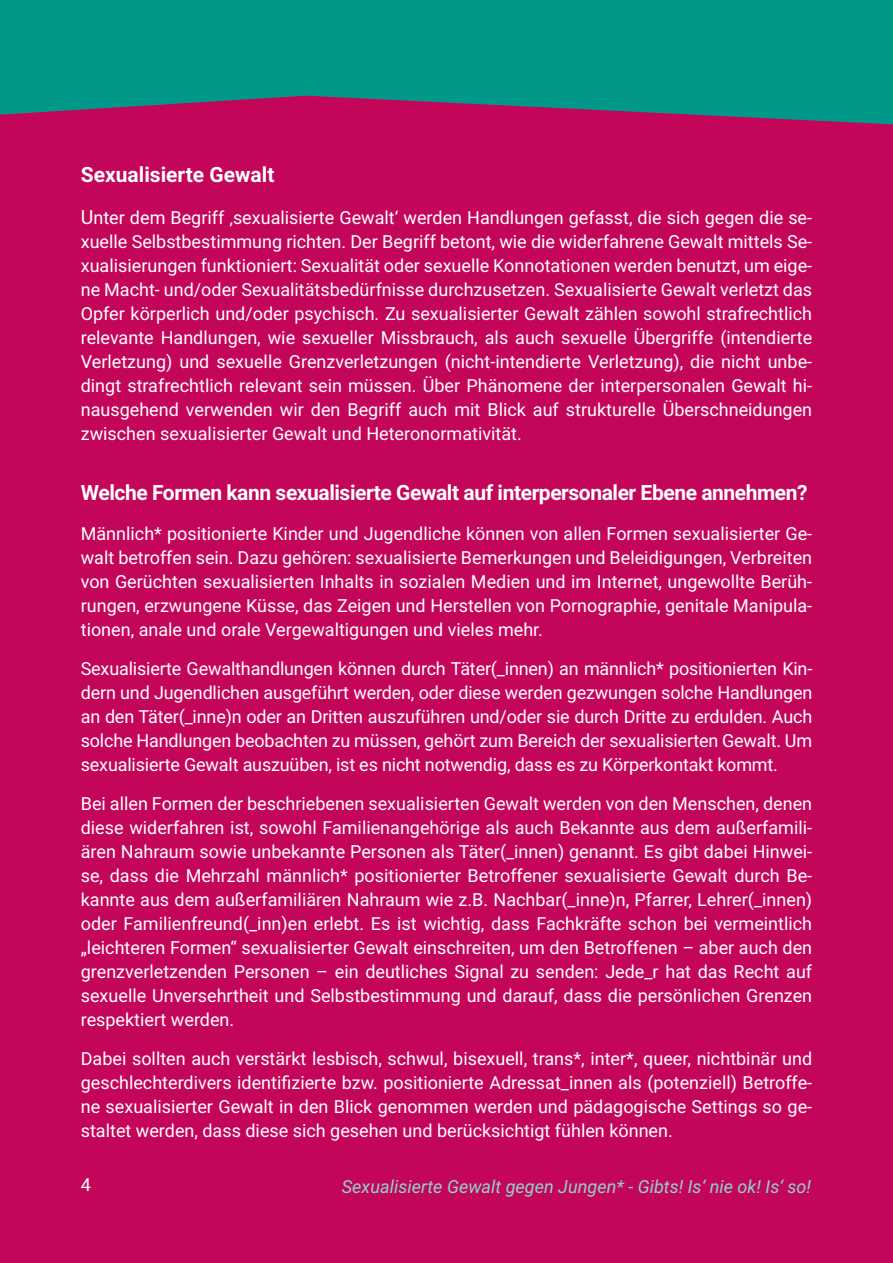
<style>
.page{position:relative;width:893px;height:1263px;background:#fff}
.page>*{position:absolute;margin:0;border:0;box-sizing:border-box;transform-origin:0 0}
.t1{font:700 21px "Roboto";letter-spacing:-.02em;color:#fff}
.t2{font:700 21px "Roboto";color:#fff}
.t3{font:18px/24px "Roboto";color:#fff;text-align:justify}
.t4{font:italic 18px "Roboto";color:#8fd2cb}
.s1{font-size:19.5px}
</style>
<div class="page">
<div style="left:0;top:86px;width:893px;height:1177px;background:#c4065a"></div>
<svg style="left:0;top:0;width:893px;height:124px;background:#188683"></svg>
<p class="t2" style="left:81px;top:160px;width:195px">Sexualisierte Gewalt</p>
<p class="t3" style="left:81px;top:205px;width:733px"><span class="s1">U</span>nter dem Begriff ‚sexualisierte Gewalt‘ werden Handlungen gefasst, die sich gegen die se&shy;xuelle Selbstbestimmung richten. Der Begriff betont, wie die widerfahrene Gewalt mittels Se&shy;xualisierungen funktioniert: Sexualität oder sexuelle Konnotationen werden benutzt, um eige&shy;ne Macht- und/oder Sexualitätsbedürfnisse durchzusetzen. Sexualisierte Gewalt verletzt das Opfer körperlich und/oder psychisch. Zu sexualisierter Gewalt zählen sowohl strafrechtlich relevante Handlungen, wie sexueller Missbrauch, als auch sexuelle Übergriffe (intendierte Verletzung) und sexuelle Grenzverletzungen (nicht-intendierte Verletzung), die nicht unbe&shy;dingt strafrechtlich relevant sein müssen. Über Phänomene der interpersonalen Gewalt hi&shy;nausgehend verwenden wir den Begriff auch mit Blick auf strukturelle Überschneidungen zwischen sexualisierter Gewalt und Heteronormativität.</p>
<p class="t1" style="left:81px;top:478px;width:728px">Welche Formen kann sexualisierte Gewalt auf interpersonaler Ebene annehmen?</p>
<p class="t3" style="left:81px;top:521px;width:733px">Männlich* positionierte Kinder und Jugendliche können von allen Formen sexualisierter Ge&shy;walt betroffen sein. Dazu gehören: sexualisierte Bemerkungen und Beleidigungen, Verbreiten von Gerüchten sexualisierten Inhalts in sozialen Medien und im Internet, ungewollte Berüh&shy;rungen, erzwungene Küsse, das Zeigen und Herstellen von Pornographie, genitale Manipula&shy;tionen, anale und orale Vergewaltigungen und vieles mehr.</p>
<p class="t3" style="left:81px;top:656px;width:733px">Sexualisierte Gewalthandlungen können durch Täter(_innen) an männlich* positionierten Kin&shy;dern und Jugendlichen ausgeführt werden, oder diese werden gezwungen solche Handlungen an den Täter(_inne)n oder an Dritten auszuführen und/oder sie durch Dritte zu erdulden. Auch solche Handlungen beobachten zu müssen, gehört zum Bereich der sexualisierten Gewalt. Um sexualisierte Gewalt auszuüben, ist es nicht notwendig, dass es zu Körperkontakt kommt.</p>
<p class="t3" style="left:81px;top:791px;width:733px">Bei allen Formen der beschriebenen sexualisierten Gewalt werden von den Menschen, denen diese widerfahren ist, sowohl Familienangehörige als auch Bekannte aus dem außerfamili&shy;ären Nahraum sowie unbekannte Personen als Täter(_innen) genannt. Es gibt dabei Hinwei&shy;se, dass die Mehrzahl männlich* positionierter Betroffener sexualisierte Gewalt durch Be&shy;kannte aus dem außerfamiliären Nahraum wie z.B. Nachbar(_inne)n, Pfarrer, Lehrer(_innen) oder Familienfreund(_inn)en erlebt. Es ist wichtig, dass Fachkräfte schon bei vermeintlich „leichteren Formen“ sexualisierter Gewalt einschreiten, um den Betroffenen – aber auch den grenzverletzenden Personen – ein deutliches Signal zu senden: Jede_r hat das Recht auf sexuelle Unversehrtheit und Selbstbestimmung und darauf, dass die persönlichen Grenzen respektiert werden.</p>
<p class="t3" style="left:81px;top:1046px;width:733px">Dabei sollten auch verstärkt lesbisch, schwul, bisexuell, trans*, inter*, queer, nichtbinär und geschlechterdivers identifizierte bzw. positionierte Adressat_innen als (potenziell) Betroffe&shy;ne sexualisierter Gewalt in den Blick genommen werden und pädagogische Settings so ge&shy;staltet werden, dass diese sich gesehen und berücksichtigt fühlen können.</p>
<p class="t3" style="left:81px;top:1172px;width:12px">4</p>
<p class="t4" style="left:342px;top:1173px;width:471px">Sexualisierte Gewalt gegen Jungen* - Gibts! Is‘ nie ok! Is‘ so!</p>
</div>
